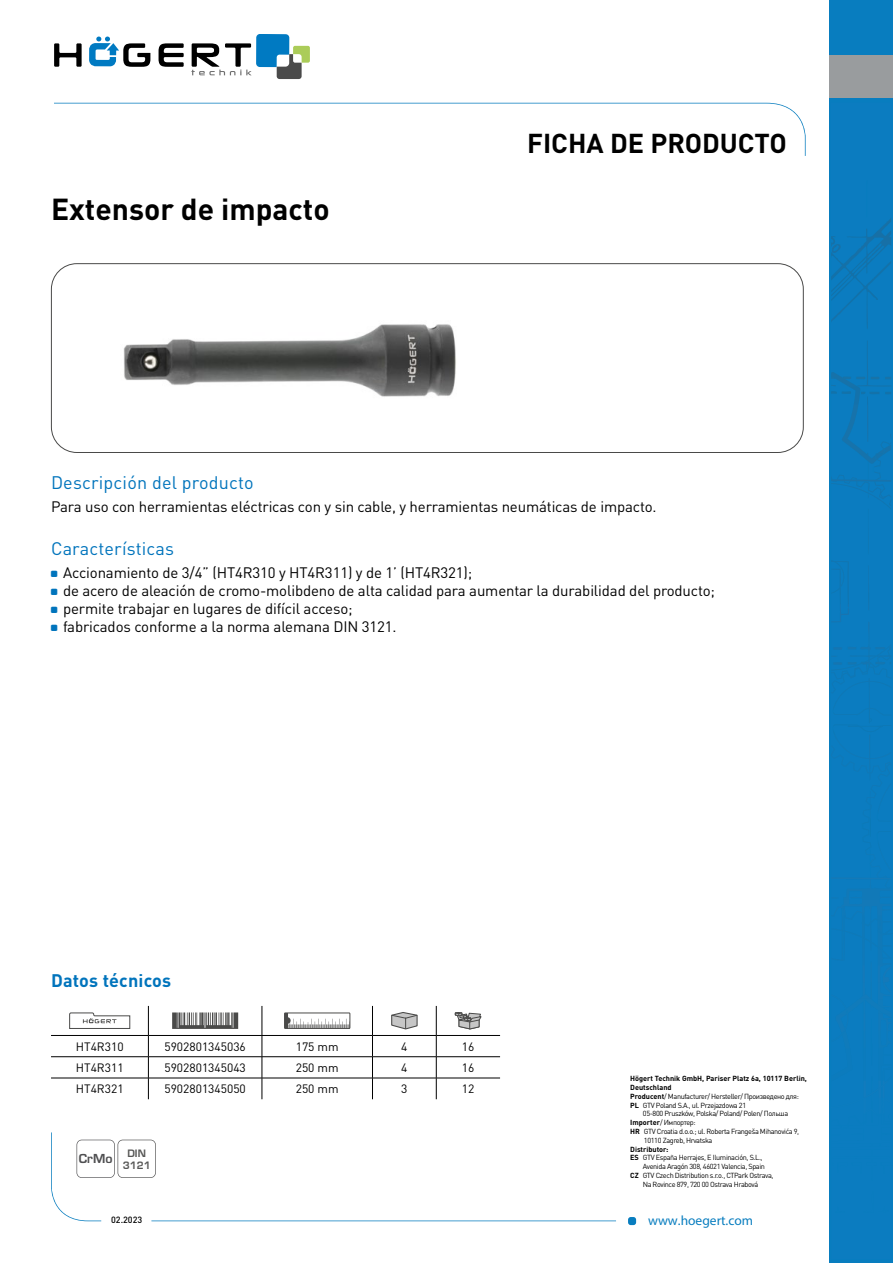
<style>
.page{position:relative;width:893px;height:1263px;background:#fff}
.page>*{position:absolute;margin:0;border:0;box-sizing:border-box;transform-origin:0 0}
.t1{font:700 30px "DIN Pro";color:#000}
.t2{font:700 27px "DIN Pro";color:#000}
.t3{font:18px "DIN Pro";letter-spacing:.01em;color:#0074bc}
.t4{font:700 18px "DIN Pro";letter-spacing:.01em;color:#0074bc}
.t5{font:15px/18px "DIN Pro";letter-spacing:-.01em;color:#000}
.t6{font:13.5px "Myriad Pro";color:#087dbf}
.t7{font:700 12.15px "Euromode";color:#4e4e50}
.t8{font:12px "DIN Pro";color:#000}
.t9{font:700 9.9px "Euromode";color:#575756}
.t10{font:500 9px "DIN Pro";color:#000}
.t11{font:7.35px "DIN Pro";letter-spacing:-.05em;color:#000}
.t12{font:700 7.35px "DIN Pro";color:#000}
.s1{font-weight:700}
</style>
<div class="page">
<svg style="left:54px;top:43px;width:28px;height:24px"></svg>
<svg style="left:159px;top:43px;width:25px;height:24px"></svg>
<svg style="left:89px;top:37px;width:61px;height:30px"></svg>
<svg style="left:191px;top:34px;width:119px;height:45px"></svg>
<svg style="left:54px;top:103px;width:752px;height:53px"></svg>
<div style="left:628px;top:1217px;width:8px;height:8px;background:#087dbf;border-radius:3px"></div>
<svg style="left:51px;top:1132px;width:565px;height:89px"></svg>
<div style="left:830px;top:0;width:63px;height:1263px;background:#087dbf"></div>
<img style="left:831px;top:273px;width:50px;height:56px">
<img style="left:867px;top:222px;width:24px;height:44px">
<img style="left:831px;top:222px;width:56px;height:42px">
<svg style="left:831px;top:341px;width:60px;height:565px"></svg>
<img style="left:863px;top:906px;width:28px;height:76px">
<img style="left:831px;top:877px;width:60px;height:2px">
<img style="left:848px;top:647px;width:43px;height:3px">
<div style="left:830px;top:56px;width:63px;height:42px;background:#999c9e"></div>
<div style="left:51px;top:263px;width:753px;height:190px;border:1px solid #4a4a49;border-radius:26px"></div>
<hr style="left:51px;top:1035px;width:97px;height:1px;background:#000">
<hr style="left:148px;top:1035px;width:114px;height:1px;background:#000">
<hr style="left:262px;top:1035px;width:110px;height:1px;background:#000">
<hr style="left:372px;top:1035px;width:64px;height:1px;background:#000">
<hr style="left:436px;top:1035px;width:64px;height:1px;background:#000">
<hr style="left:51px;top:1056px;width:97px;height:1px;background:#000">
<hr style="left:148px;top:1056px;width:114px;height:1px;background:#000">
<hr style="left:262px;top:1056px;width:110px;height:1px;background:#000">
<hr style="left:372px;top:1056px;width:64px;height:1px;background:#000">
<hr style="left:436px;top:1056px;width:64px;height:1px;background:#000">
<hr style="left:51px;top:1078px;width:97px;height:1px;background:#000">
<hr style="left:148px;top:1078px;width:114px;height:1px;background:#000">
<svg style="left:148px;top:1006px;width:1px;height:93px"></svg>
<hr style="left:262px;top:1078px;width:110px;height:1px;background:#000">
<svg style="left:262px;top:1006px;width:1px;height:93px"></svg>
<hr style="left:372px;top:1078px;width:64px;height:1px;background:#000">
<svg style="left:372px;top:1006px;width:1px;height:93px"></svg>
<hr style="left:436px;top:1078px;width:64px;height:1px;background:#000">
<svg style="left:436px;top:1006px;width:1px;height:93px"></svg>
<svg style="left:69px;top:1012px;width:61px;height:17px"></svg>
<svg style="left:172px;top:1012px;width:66px;height:17px"></svg>
<svg style="left:286px;top:1014px;width:62px;height:13px"></svg>
<div style="left:284px;top:1012px;width:66px;height:17px;border:1px solid #4a4a49"></div>
<svg style="left:391px;top:1012px;width:27px;height:17px"></svg>
<svg style="left:455px;top:1012px;width:26px;height:18px"></svg>
<img style="left:123px;top:324px;width:333px;height:73px">
<svg style="left:77px;top:1140px;width:79px;height:38px"></svg>
<h1 class="t1" style="left:51px;top:184px;width:280px">Extensor de impacto</h1>
<h2 class="t2" style="left:527px;top:121px;width:261px">FICHA DE PRODUCTO</h2>
<h3 class="t3" style="left:51px;top:471px;width:204px">Descripción del producto</h3>
<h3 class="t5" style="left:51px;top:497px;width:607px">Para uso con herramientas eléctricas con y sin cable, y herramientas neumáticas de impacto.</h3>
<h3 class="t3" style="left:51px;top:537px;width:124px">Características</h3>
<p class="t5" style="left:63px;top:563px;width:653px">Accionamiento de 3/4” (HT4R310 y HT4R311) y de 1’ (HT4R321);<br>de acero de aleación de cromo-molibdeno de alta calidad para aumentar la durabilidad del producto; permite trabajar en lugares de difícil acceso;<br>fabricados conforme a la norma alemana DIN 3121.</p>
<h3 class="t4" style="left:51px;top:966px;width:122px">Datos técnicos</h3>
<h3 class="t8" style="left:76px;top:1038px;width:49px">HT4R310</h3>
<h3 class="t8" style="left:164px;top:1038px;width:83px">5902801345036</h3>
<h3 class="t8" style="left:296px;top:1038px;width:44px">175 mm</h3>
<h3 class="t8" style="left:401px;top:1038px;width:8px">4</h3>
<h3 class="t8" style="left:462px;top:1038px;width:14px">16</h3>
<h3 class="t8" style="left:76px;top:1059px;width:49px">HT4R311</h3>
<h3 class="t8" style="left:164px;top:1059px;width:83px">5902801345043</h3>
<h3 class="t8" style="left:296px;top:1059px;width:44px">250 mm</h3>
<h3 class="t8" style="left:401px;top:1059px;width:8px">4</h3>
<h3 class="t8" style="left:462px;top:1059px;width:14px">16</h3>
<h3 class="t8" style="left:76px;top:1081px;width:49px">HT4R321</h3>
<h3 class="t8" style="left:164px;top:1081px;width:83px">5902801345050</h3>
<h3 class="t8" style="left:296px;top:1081px;width:44px">250 mm</h3>
<h3 class="t8" style="left:401px;top:1081px;width:8px">3</h3>
<h3 class="t8" style="left:462px;top:1081px;width:14px">12</h3>
<h3 class="t7" style="left:79px;top:1151px;width:69px">CrMo <sup>DIN</sup></h3>
<h3 class="t9" style="left:123px;top:1159px;width:30px">3121</h3>
<p class="t12" style="left:630px;top:1072px;width:178px">Högert Technik GmbH, Pariser Platz 6a, 10117 Berlin,</p>
<p class="t12" style="left:630px;top:1081px;width:43px">Deutschland</p>
<p class="t11" style="left:630px;top:1091px;width:170px"><span class="s1">Producent</span>/ Manufacturer/ Hersteller/ Произведено для:</p>
<p class="t11" style="left:630px;top:1100px;width:117px"><span class="s1">PL</span> GTV Poland S.A., ul. Przejazdowa 21</p>
<p class="t11" style="left:643px;top:1109px;width:147px">05-800 Pruszków, Polska/ Poland/ Polen/ Польша</p>
<p class="t11" style="left:630px;top:1117px;width:67px"><span class="s1">Importer</span>/ Импортер:</p>
<p class="t11" style="left:630px;top:1126px;width:171px"><span class="s1">HR</span> GTV Croatia d.o.o.; ul. Roberta Frangeša Mihanovića 9,</p>
<p class="t11" style="left:644px;top:1135px;width:70px">10110 Zagreb, Hrvatska</p>
<p class="t12" style="left:630px;top:1143px;width:40px">Distributor:</p>
<p class="t11" style="left:630px;top:1153px;width:134px"><span class="s1">ES</span> GTV España Herrajes, E Iluminación, S.L.,</p>
<p class="t11" style="left:643px;top:1161px;width:124px">Avenida Aragón 308, 46021 Valencia, Spain</p>
<p class="t11" style="left:630px;top:1170px;width:145px"><span class="s1">CZ</span> GTV Czech Distribution s.r.o., CTPark Ostrava,</p>
<p class="t11" style="left:643px;top:1179px;width:117px">Na Rovince 879, 720 00 Ostrava Hrabová</p>
<p class="t10" style="left:111px;top:1213px;width:33px">02.2023</p>
<h3 class="t6" style="left:648px;top:1212px;width:107px">www.hoegert.com</h3>
</div>
